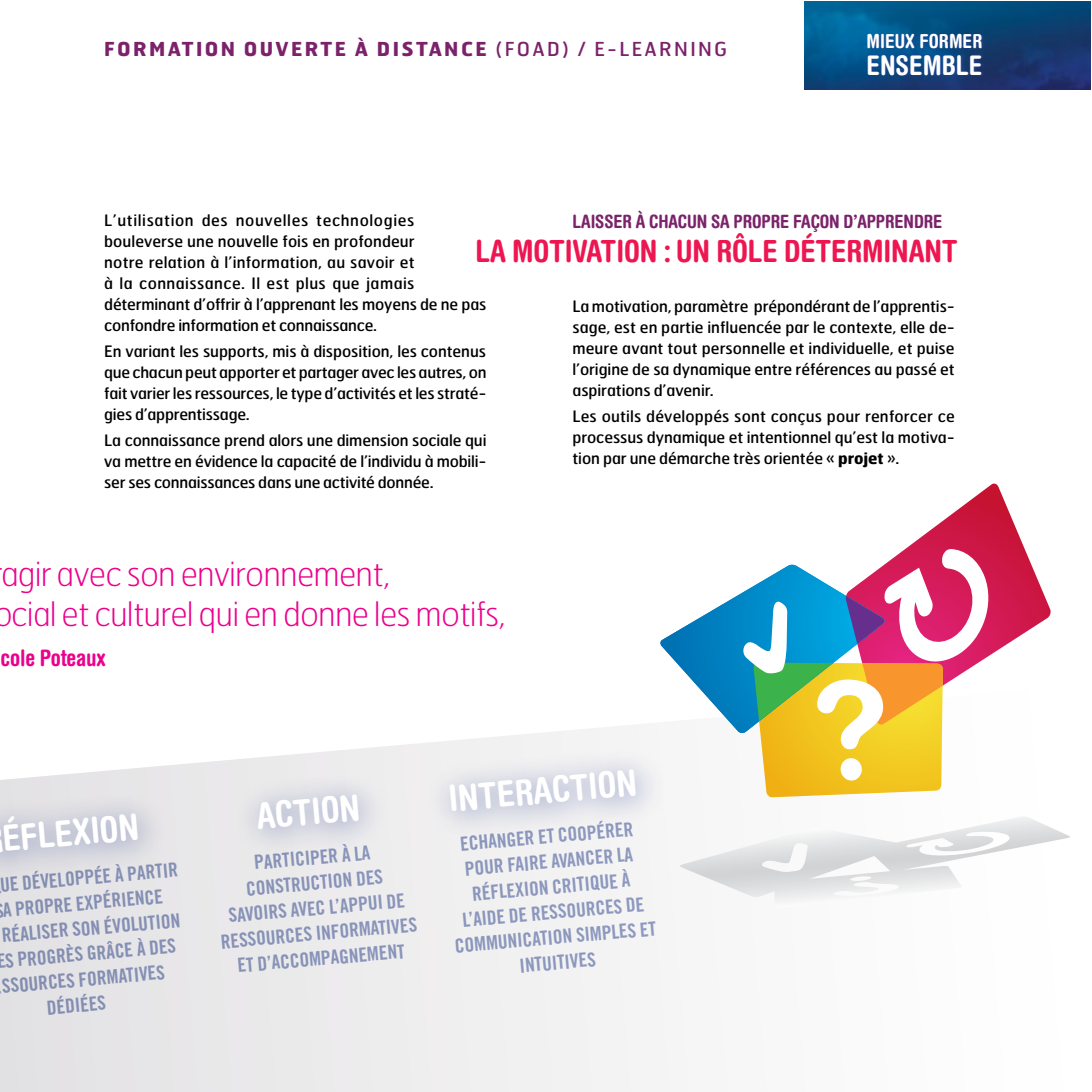
<style>
.page{position:relative;width:1092px;height:1092px;background:#fff}
.page>*{position:absolute;margin:0;border:0;box-sizing:border-box;transform-origin:0 0}
.t1{font:700 condensed 35.88px "Helvetica Rounded";color:#fff}
.t2{font:100 33.25px/39.9px "Hermes";letter-spacing:-.025em;color:#ec008c}
.t3{font:700 condensed 30.62px "Helvetica Rounded";letter-spacing:-.005em;color:#ed1651}
.t4{font:700 condensed 27.12px "Helvetica Rounded";color:#fff}
.t5{font:700 condensed 22.75px "Helvetica Rounded";letter-spacing:-.005em;color:#ec008c}
.t6{font:19.6px/25.2px "Trade Gothic Bold Cond Twenty";color:#25408f;text-align:center}
.t7{font:700 condensed 19.43px "Helvetica Rounded";color:#fff}
.t8{font:700 19.25px "Hermes";letter-spacing:.12em;color:#7b226a}
.t9{font:700 condensed 18.38px "Helvetica Rounded";letter-spacing:-.005em;color:#7b226a}
.t10{font:15.75px/21px "Hermes";letter-spacing:-.005em;color:#000;text-align:justify}
.s1{font-weight:400}
.s2{font-weight:700}
</style>
<div class="page">
<img style="left:804px;top:1px;width:286px;height:88px">
<div style="left:867px;top:34px;width:119px;height:43px;background:#25408f;opacity:.75"></div>
<svg style="left:0;top:725px;width:779px;height:366px"></svg>
<svg style="left:679px;top:816px;width:391px;height:117px"></svg>
<svg style="left:905px;top:483px;width:146px;height:170px"></svg>
<svg style="left:659px;top:549px;width:335px;height:248px"></svg>
<div style="left:0;top:792px;width:168px;height:91px;background:#25408f;opacity:.5"></div>
<div style="left:234px;top:772px;width:154px;height:86px;background:#25408f;opacity:.5"></div>
<div style="left:426px;top:747px;width:240px;height:93px;background:#25408f;opacity:.5"></div>
<p class="t8" style="left:104px;top:36px;width:624px">FORMATION OUVERTE À DISTANCE <span class="s1">(FOAD) / E-LEARNING</span></p>
<p class="t7" style="left:866px;top:30px;width:117px">MIEUX FORMER</p>
<h3 class="t4" style="left:866px;top:48px;width:117px">ENSEMBLE</h3>
<p class="t9" style="left:572px;top:210px;width:371px">LAISSER À CHACUN SA PROPRE FAÇON D’APPRENDRE</p>
<p class="t10" style="left:104px;top:210px;width:384px;text-align:left">L’utilisation des nouvelles technologies bouleverse une nouvelle fois en profondeur<br>notre relation à l’information, au savoir et<br>à la connaissance. Il est plus que jamais déterminant d’offrir à l’apprenant les moyens de ne pas confondre information et connaissance.</p>
<p class="t10" style="left:104px;top:340px;width:384px">En variant les supports, mis à disposition, les contenus que chacun peut apporter et partager avec les autres, on fait varier les ressources, le type d’activités et les straté&shy;gies d’apprentissage.</p>
<p class="t10" style="left:104px;top:429px;width:384px">La connaissance prend alors une dimension sociale qui va mettre en évidence la capacité de l’individu à mobili&shy;ser ses connaissances dans une activité donnée.</p>
<h3 class="t3" style="left:475px;top:233px;width:483px">LA MOTIVATION : UN RÔLE DÉTERMINANT</h3>
<p class="t10" style="left:572px;top:295px;width:384px">La motivation, paramètre prépondérant de l’apprentis&shy;sage, est en partie influencée par le contexte, elle de&shy;meure avant tout personnelle et individuelle, et puise l’origine de sa dynamique entre références au passé et aspirations d’avenir.</p>
<p class="t10" style="left:572px;top:405px;width:384px">Les outils développés sont conçus pour renforcer ce processus dynamique et intentionnel qu’est la motiva&shy;tion par une démarche très orientée « <span class="s2">projet</span> ».</p>
<h2 class="t2" style="left:-7px;top:553px;width:514px">agir avec son environnement,<br>ocial et culturel qui en donne les motifs,</h2>
<h3 class="t5" style="left:0;top:643px;width:107px">cole Poteaux</h3>
<h1 class="t1" style="left:1px;top:816px;width:138px;rotate:-5deg">ÉFLEXION</h1>
<p class="t6" style="left:-1px;top:872px;width:180px;rotate:-5deg">UE DÉVELOPPÉE À PARTIR</p>
<p class="t6" style="left:2px;top:897px;width:162px;rotate:-5deg">A PROPRE EXPÉRIENCE</p>
<p class="t6" style="left:1px;top:922px;width:180px;rotate:-5deg">RÉALISER SON ÉVOLUTION</p>
<p class="t6" style="left:-5px;top:948px;width:181px;rotate:-5deg">ES PROGRÈS GRÂCE À DES</p>
<p class="t6" style="left:1px;top:973px;width:165px;rotate:-5deg">SSOURCES FORMATIVES</p>
<p class="t6" style="left:46px;top:994px;width:61px;rotate:-5deg">DÉDIÉES</p>
<h1 class="t1" style="left:255px;top:794px;width:105px;rotate:-5deg">ACTION</h1>
<p class="t6" style="left:213px;top:853px;width:198px;rotate:-5deg">PARTICIPER À LA<br>CONSTRUCTION DES<br>SAVOIRS AVEC L’APPUI DE<br>RESSOURCES INFORMATIVES<br>ET D’ACCOMPAGNEMENT</p>
<h1 class="t1" style="left:447px;top:776px;width:190px;rotate:-5deg">INTERACTION</h1>
<p class="t6" style="left:445px;top:832px;width:203px;rotate:-5deg">ECHANGER ET COOPÉRER<br>POUR FAIRE AVANCER LA<br>RÉFLEXION CRITIQUE À<br>L’AIDE DE RESSOURCES DE<br>COMMUNICATION SIMPLES ET<br>INTUITIVES</p>
</div>
